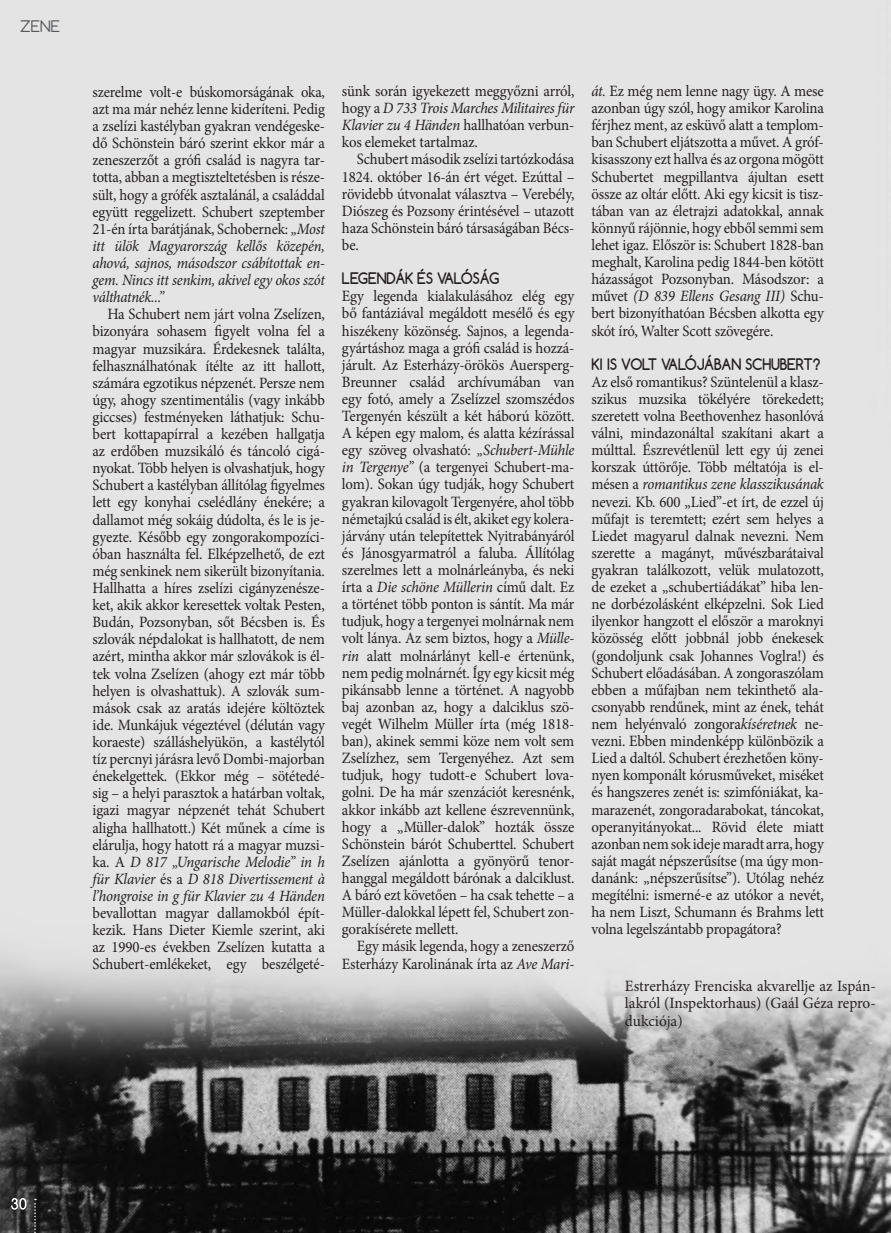
<style>
.page{position:relative;width:891px;height:1233px;background:#fff}
.page>*{position:absolute;margin:0;border:0;box-sizing:border-box;transform-origin:0 0}
.bekezd_nélkul{font:15.75px/17.1px "Minion Pro";letter-spacing:-.01em;color:#231f20;text-align:justify;scale:.94 1}
.szoveg{font:15.75px/17.1px "Minion Pro";letter-spacing:-.01em;color:#231f20;text-align:justify;scale:.94 1}
.szoveg-2{font:15.75px/17.1px "Minion Pro";letter-spacing:-.01em;color:#231f20;text-align:justify;scale:.93 1}
.bekezd_nélkul-2{font:15.75px/17.2px "Minion Pro";letter-spacing:-.01em;color:#231f20;text-align:justify}
.ALCIM_SZOVEGBEN{font:700 15px "Comfortaa";letter-spacing:-.01em;color:#231f20;scale:.94 1}
.rovat{font:15px "Comfortaa";color:#57585a}
.s1{font-style:italic}
</style>
<div class="page">
<img style="left:0;top:0;width:891px;height:1232px">
<svg style="left:11px;top:1197px;width:15px;height:12px"></svg>
<svg style="left:34px;top:1198px;width:2px;height:35px"></svg>
<p class="rovat" style="left:20px;top:17px;width:41px">ZENE</p>
<p class="szoveg-2" style="left:93px;top:83px;width:251px">szerelme volt-e búskomorságának oka, azt ma már nehéz lenne kideríteni. Pedig a zselízi kastélyban gyakran vendégeske&shy;dő Schönstein báró szerint ekkor már a zeneszerzőt a grófi család is nagyra tar&shy;totta, abban a megtiszteltetésben is része&shy;sült, hogy a grófék asztalánál, a családdal együtt reggelizett. Schubert szeptember 21-én írta barátjának, Schobernek: <span class="s1">„Most itt ülök Magyarország kellős közepén, ahová, sajnos, másodszor csábítottak en&shy;gem. Nincs itt senkim, akivel egy okos szót válthatnék...”</span></p>
<p class="szoveg" style="left:93px;top:306px;width:249px;text-indent:15px">Ha Schubert nem járt volna Zselízen, bizonyára sohasem figyelt volna fel a magyar muzsikára. Érdekesnek találta, felhasználhatónak ítélte az itt hallott, számára egzotikus népzenét. Persze nem úgy, ahogy szentimentális (vagy inkább giccses) festményeken láthatjuk: Schu&shy;bert kottapapírral a kezében hallgatja az erdőben muzsikáló és táncoló cigá&shy;nyokat. Több helyen is olvashatjuk, hogy Schubert a kastélyban állítólag figyelmes lett egy konyhai cselédlány énekére; a dallamot még sokáig dúdolta, és le is je&shy;gyezte. Később egy zongorakompozíci&shy;óban használta fel. Elképzelhető, de ezt még senkinek nem sikerült bizonyítania.<br>Hallhatta a híres zselízi cigányzenésze&shy;ket, akik akkor keresettek voltak Pesten, Budán, Pozsonyban, sőt Bécsben is. És szlovák népdalokat is hallhatott, de nem azért, mintha akkor már szlovákok is él&shy;tek volna Zselízen (ahogy ezt már több helyen is olvashattuk). A szlovák sum&shy;mások csak az aratás idejére költöztek ide. Munkájuk végeztével (délután vagy koraeste) szálláshelyükön, a kastélytól tíz percnyi járásra levő Dombi-majorban énekelgettek. (Ekkor még – sötétedé&shy;sig – a helyi parasztok a határban voltak, igazi magyar népzenét tehát Schubert aligha hallhatott.) Két műnek a címe is elárulja, hogy hatott rá a magyar muzsi&shy;ka. A <span class="s1">D 817 „Ungarische Melodie” in h für Klavier</span> és a <span class="s1">D 818 Divertissement à l’hongroise in g für Klavier zu 4 Händen </span>bevallottan magyar dallamokból épít&shy;kezik. Hans Dieter Kiemle szerint, aki az 1990-es években Zselízen kutatta a Schubert-emlékeket, egy beszélgeté-</p>
<p class="szoveg" style="left:342px;top:82px;width:249px">sünk során igyekezett meggyőzni arról, hogy a <span class="s1">D 733 Trois Marches Militaires für Klavier zu 4 Händen</span> hallhatóan verbun&shy;kos elemeket tartalmaz.</p>
<p class="szoveg" style="left:342px;top:151px;width:249px;text-indent:15px">Schubert második zselízi tartózkodása 1824. október 16-án ért véget. Ezúttal – rövidebb útvonalat választva – Verebély, Diószeg és Pozsony érintésével – utazott haza Schönstein báró társaságában Bécs&shy;be.</p>
<p class="ALCIM_SZOVEGBEN" style="left:342px;top:269px;width:169px">LEGENDÁK ÉS VALÓSÁG</p>
<p class="bekezd_nélkul" style="left:342px;top:288px;width:249px">Egy legenda kialakulásához elég egy bő fantáziával megáldott mesélő és egy hiszékeny közönség. Sajnos, a legenda&shy;gyártáshoz maga a grófi család is hozzá&shy;járult. Az Esterházy-örökös Auersperg-Breunner család archívumában van egy fotó, amely a Zselízzel szomszédos Tergenyén készült a két háború között.<br>A képen egy malom, és alatta kézírással egy szöveg olvasható: <span class="s1">„Schubert-Mühle in Tergenye”</span> (a tergenyei Schubert-ma&shy;lom). Sokan úgy tudják, hogy Schubert gyakran kilovagolt Tergenyére, ahol több németajkú család is élt, akiket egy kolera&shy;járvány után telepítettek Nyitrabányáról és Jánosgyarmatról a faluba. Állítólag szerelmes lett a molnárleányba, és neki írta a <span class="s1">Die schöne Müllerin</span> című dalt. Ez a történet több ponton is sántít. Ma már tudjuk, hogy a tergenyei molnárnak nem volt lánya. Az sem biztos, hogy a <span class="s1">Mülle&shy;rin</span> alatt molnárlányt kell-e értenünk, nem pedig molnárnét. Így egy kicsit még pikánsabb lenne a történet. A nagyobb baj azonban az, hogy a dalciklus szö&shy;vegét Wilhelm Müller írta (még 1818- ban), akinek semmi köze nem volt sem Zselízhez, sem Tergenyéhez. Azt sem tudjuk, hogy tudott-e Schubert lova&shy;golni. De ha már szenzációt keresnénk, akkor inkább azt kellene észrevennünk, hogy a „Müller-dalok” hozták össze Schönstein bárót Schuberttel. Schubert Zselízen ajánlotta a gyönyörű tenor&shy;hanggal megáldott bárónak a dalciklust.<br>A báró ezt követően – ha csak tehette – a Müller-dalokkal lépett fel, Schubert zon&shy;gorakísérete mellett.</p>
<p class="szoveg" style="left:342px;top:937px;width:249px;text-align:right">Egy másik legenda, hogy a zeneszerző<br>Esterházy Karolinának írta az <span class="s1">Ave Mari-</span></p>
<p class="szoveg" style="left:591px;top:82px;width:249px"><span class="s1">át.</span> Ez még nem lenne nagy ügy. A mese azonban úgy szól, hogy amikor Karolina férjhez ment, az esküvő alatt a templom&shy;ban Schubert eljátszotta a művet. A gróf&shy;kisasszony ezt hallva és az orgona mögött Schubertet megpillantva ájultan esett össze az oltár előtt. Aki egy kicsit is tisz&shy;tában van az életrajzi adatokkal, annak könnyű rájönnie, hogy ebből semmi sem lehet igaz. Először is: Schubert 1828-ban meghalt, Karolina pedig 1844-ben kötött házasságot Pozsonyban. Másodszor: a művet <span class="s1">(D 839 Ellens Gesang III)</span> Schu&shy;bert bizonyíthatóan Bécsben alkotta egy skót író, Walter Scott szövegére.</p>
<p class="ALCIM_SZOVEGBEN" style="left:591px;top:354px;width:245px">KI IS VOLT VALÓJÁBAN SCHUBERT?</p>
<p class="bekezd_nélkul" style="left:591px;top:373px;width:249px">Az első romantikus? Szüntelenül a klas - szikus muzsika tökélyére törekedett; szeretett volna Beethovenhez hasonlóvá válni, mindazonáltal szakítani akart a múlttal. Észrevétlenül lett egy új zenei korszak úttörője. Több méltatója is el&shy;mésen a <span class="s1">romantikus zene klasszikusának </span>nevezi. Kb. 600 „Lied”-et írt, de ezzel új műfajt is teremtett; ezért sem helyes a Liedet magyarul dalnak nevezni. Nem szerette a magányt, művészbarátaival gyakran találkozott, velük mulatozott, de ezeket a „schubertiádákat” hiba len&shy;ne dorbézolásként elképzelni. Sok Lied ilyenkor hangzott el először a maroknyi közösség előtt jobbnál jobb énekesek (gondoljunk csak Johannes Voglra!) és Schubert előadásában. A zongoraszólam ebben a műfajban nem tekinthető ala&shy;csonyabb rendűnek, mint az ének, tehát nem helyénvaló zongora<span class="s1">kíséretnek</span> ne&shy;vezni. Ebben mindenképp különbözik a Lied a daltól. Schubert érezhetően kön - nyen komponált kórusműveket, miséket és hangszeres zenét is: szimfóniákat, ka&shy;marazenét, zongoradarabokat, táncokat, operanyitányokat... Rövid élete miatt azonban nem sok ideje maradt arra, hogy saját magát népszerűsítse (ma úgy mon&shy;danánk: „népszerűsítse”). Utólag nehéz megítélni: ismerné-e az utókor a nevét, ha nem Liszt, Schumann és Brahms lett volna legelszántabb propagátora?</p>
<p class="bekezd_nélkul-2" style="left:625px;top:977px;width:252px">Estrerházy Frenciska akvarellje az Ispán&shy;lakról (Inspektorhaus) (Gaál Géza repro&shy;dukciója)</p>
</div>
